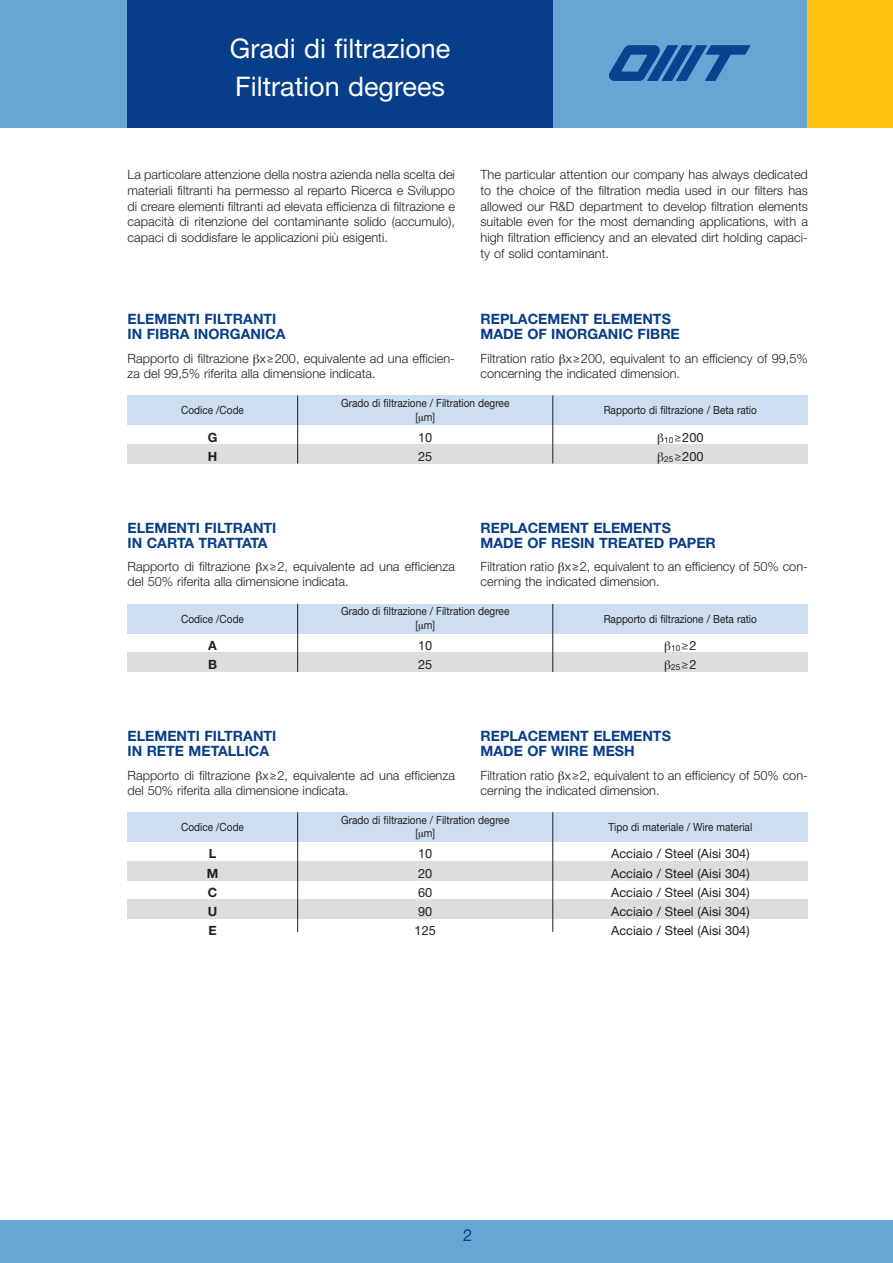
<style>
.page{position:relative;width:893px;height:1263px;background:#fff}
.page>*{position:absolute;margin:0;border:0;box-sizing:border-box;transform-origin:0 0}
.t1{font:27px/38.5px "Helvetica Neue";color:#fff}
.t2{font:16.5px "Helvetica Neue";color:#083e89}
.t3{font:700 14.25px/15px "Helvetica Neue";color:#083e89}
.t4{font:300 12.75px/15.8px "Helvetica Neue";color:#231f20}
.t5{font:12.75px "Helvetica Neue";color:#231f20}
.t6{font:700 12.75px "Helvetica Neue";color:#231f20}
.t7{font:11.25px/13.5px "Helvetica Neue";color:#231f20;text-align:center;scale:.89 1}
.t8{font:8.25px "Helvetica Neue";color:#231f20}
.s1{font-family:"Skia";font-weight:400}
.s2{font-family:"Skia"}
.s3{font-family:"Skia";font-size:12.75px}
.s4{font-size:12.75px}
</style>
<div class="page">
<div style="left:0;top:0;width:893px;height:128px;background:#67a5d4"></div>
<div style="left:128px;top:0;width:425px;height:128px;background:#083e89"></div>
<div style="left:808px;top:0;width:85px;height:128px;background:#fec210"></div>
<div style="left:0;top:1220px;width:893px;height:43px;background:#67a5d4"></div>
<svg style="left:609px;top:45px;width:141px;height:36px"></svg>
<div style="left:128px;top:444px;width:680px;height:19px;background:#dcdddf"></div>
<div style="left:128px;top:395px;width:680px;height:30px;background:#ccdef0"></div>
<hr style="left:297px;top:395px;width:1px;height:68px;background:#231f20">
<hr style="left:553px;top:395px;width:1px;height:68px;background:#231f20">
<div style="left:128px;top:653px;width:680px;height:19px;background:#dcdddf"></div>
<div style="left:128px;top:604px;width:680px;height:30px;background:#ccdef0"></div>
<hr style="left:297px;top:604px;width:1px;height:68px;background:#231f20">
<hr style="left:553px;top:604px;width:1px;height:68px;background:#231f20">
<div style="left:128px;top:861px;width:680px;height:19px;background:#dcdddf"></div>
<div style="left:128px;top:899px;width:680px;height:19px;background:#dcdddf"></div>
<div style="left:128px;top:812px;width:680px;height:30px;background:#ccdef0"></div>
<hr style="left:297px;top:812px;width:1px;height:120px;background:#231f20">
<hr style="left:553px;top:812px;width:1px;height:120px;background:#231f20">
<h1 class="t1" style="left:230px;top:31px;width:222px">Gradi di filtrazione<br>Filtration degrees</h1>
<p class="t4" style="left:128px;top:168px;width:329px;text-align:justify">La particolare attenzione della nostra azienda nella scelta dei materiali filtranti ha permesso al reparto Ricerca e Sviluppo di creare elementi filtranti ad elevata efficienza di filtrazione e capacità di ritenzione del contaminante solido (accumulo), capaci di soddisfare le applicazioni più esigenti.</p>
<p class="t4" style="left:480px;top:168px;width:329px;text-align:justify">The particular attention our company has always dedicated to the choice of the filtration media used in our filters has allowed our R&amp;D department to develop filtration elements suitable even for the most demanding applications, with a high filtration efficiency and an elevated dirt holding capaci&shy;ty of solid contaminant.</p>
<p class="t3" style="left:128px;top:311px;width:160px">ELEMENTI FILTRANTI<br>IN FIBRA INORGANICA</p>
<p class="t4" style="left:128px;top:352px;width:329px;line-height:15px">Rapporto di filtrazione x<span class="s1">≥</span>200, equivalente ad una efficien&shy;za del 99,5% riferita alla dimensione indicata.</p>
<p class="t3" style="left:480px;top:311px;width:201px">REPLACEMENT ELEMENTS<br>MADE OF INORGANIC FIBRE</p>
<p class="t4" style="left:480px;top:352px;width:329px;line-height:15px">Filtration ratio x<span class="s1">≥</span>200, equivalent to an efficiency of 99,5% concerning the indicated dimension.</p>
<p class="t7" style="left:181px;top:404px;width:72px">Codice /Code</p>
<p class="t7" style="left:341px;top:397px;width:191px">Grado di filtrazione / Filtration degree [ m]</p>
<p class="t7" style="left:604px;top:404px;width:174px">Rapporto di filtrazione / Beta ratio</p>
<p class="t6" style="left:208px;top:429px;width:11px">G</p>
<p class="t5" style="left:418px;top:433px;width:16px">10</p>
<p class="t5" style="left:664px;top:433px;width:41px"><sub>10</sub><span class="s2">≥</span>200</p>
<p class="t6" style="left:208px;top:448px;width:11px">H</p>
<p class="t5" style="left:418px;top:452px;width:16px">25</p>
<p class="t5" style="left:664px;top:452px;width:41px"><sub>25</sub><span class="s2">≥</span>200</p>
<p class="t3" style="left:128px;top:520px;width:150px">ELEMENTI FILTRANTI<br>IN CARTA TRATTATA</p>
<p class="t4" style="left:128px;top:560px;width:329px;line-height:15px">Rapporto di filtrazione x<span class="s1">≥</span>2, equivalente ad una efficienza del 50% riferita alla dimensione indicata.</p>
<p class="t3" style="left:480px;top:520px;width:237px">REPLACEMENT ELEMENTS<br>MADE OF RESIN TREATED PAPER</p>
<p class="t4" style="left:480px;top:560px;width:329px;line-height:15px">Filtration ratio x<span class="s1">≥</span>2, equivalent to an efficiency of 50% con&shy;cerning the indicated dimension.</p>
<p class="t7" style="left:181px;top:613px;width:72px">Codice /Code</p>
<p class="t7" style="left:341px;top:606px;width:191px">Grado di filtrazione / Filtration degree [ m]</p>
<p class="t7" style="left:604px;top:613px;width:174px">Rapporto di filtrazione / Beta ratio</p>
<p class="t6" style="left:208px;top:638px;width:10px">A</p>
<p class="t5" style="left:418px;top:641px;width:16px">10</p>
<p class="t8" style="left:671px;top:645px;width:27px">10<span class="s3">≥</span><span class="s4">2</span></p>
<p class="t6" style="left:208px;top:657px;width:10px">B</p>
<p class="t5" style="left:418px;top:660px;width:16px">25</p>
<p class="t8" style="left:671px;top:664px;width:27px">25<span class="s3">≥</span><span class="s4">2</span></p>
<p class="t3" style="left:128px;top:728px;width:150px">ELEMENTI FILTRANTI<br>IN RETE METALLICA</p>
<p class="t4" style="left:128px;top:769px;width:329px;line-height:15px">Rapporto di filtrazione x<span class="s1">≥</span>2, equivalente ad una efficienza del 50% riferita alla dimensione indicata.</p>
<p class="t3" style="left:480px;top:728px;width:192px">REPLACEMENT ELEMENTS<br>MADE OF WIRE MESH</p>
<p class="t4" style="left:480px;top:769px;width:329px;line-height:15px">Filtration ratio x<span class="s1">≥</span>2, equivalent to an efficiency of 50% con&shy;cerning the indicated dimension.</p>
<p class="t7" style="left:181px;top:821px;width:72px">Codice /Code</p>
<p class="t7" style="left:341px;top:814px;width:191px">Grado di filtrazione / Filtration degree [ m]</p>
<p class="t7" style="left:608px;top:821px;width:163px">Tipo di materiale / Wire material</p>
<p class="t6" style="left:209px;top:846px;width:9px">L</p>
<p class="t5" style="left:418px;top:849px;width:16px">10</p>
<p class="t5" style="left:611px;top:849px;width:140px">Acciaio / Steel (Aisi 304)</p>
<p class="t6" style="left:207px;top:865px;width:13px">M</p>
<p class="t5" style="left:418px;top:868px;width:16px">20</p>
<p class="t5" style="left:611px;top:868px;width:140px">Acciaio / Steel (Aisi 304)</p>
<p class="t6" style="left:208px;top:884px;width:11px">C</p>
<p class="t5" style="left:418px;top:888px;width:16px">60</p>
<p class="t5" style="left:611px;top:888px;width:140px">Acciaio / Steel (Aisi 304)</p>
<p class="t6" style="left:208px;top:903px;width:11px">U</p>
<p class="t5" style="left:418px;top:907px;width:16px">90</p>
<p class="t5" style="left:611px;top:907px;width:140px">Acciaio / Steel (Aisi 304)</p>
<p class="t6" style="left:208px;top:922px;width:10px">E</p>
<p class="t5" style="left:415px;top:926px;width:23px">125</p>
<p class="t5" style="left:611px;top:926px;width:140px">Acciaio / Steel (Aisi 304)</p>
<p class="t2" style="left:463px;top:1229px;width:11px">2</p>
</div>
